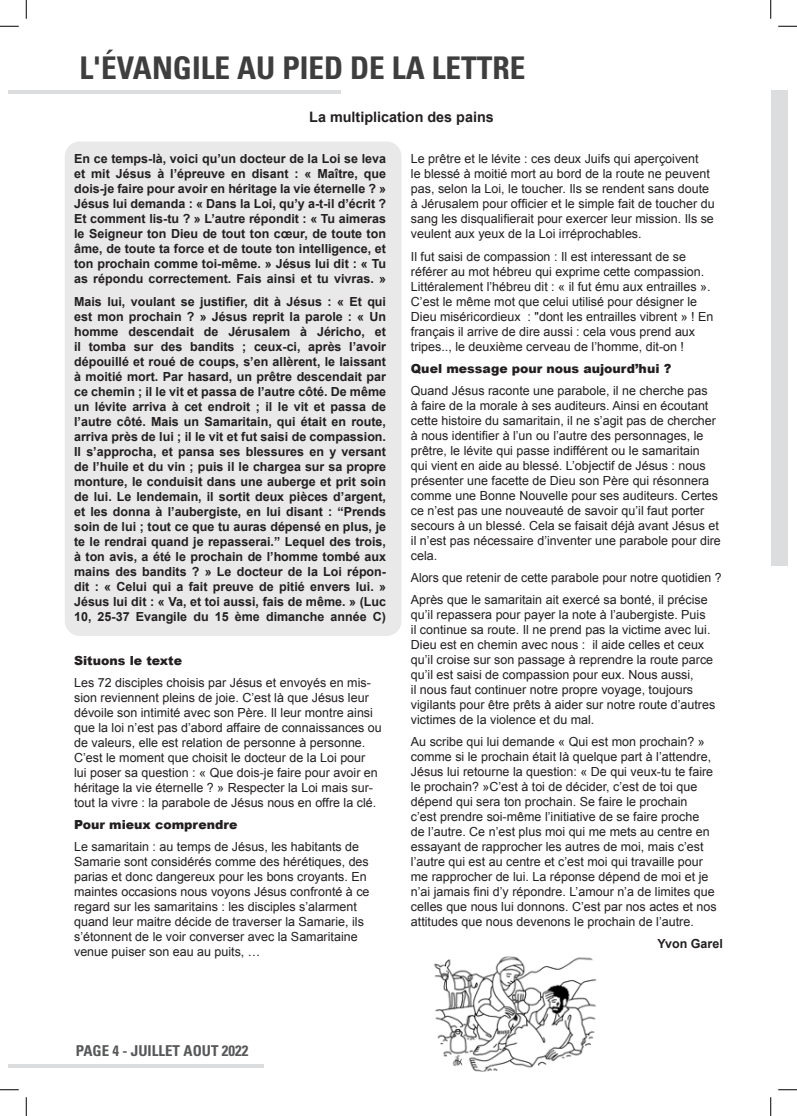
<style>
.page{position:relative;width:797px;height:1116px;background:#fff}
.page>*{position:absolute;margin:0;border:0;box-sizing:border-box;transform-origin:0 0}
.t1{font:700 condensed 31.25px "Univers LT Std";color:#3e3e3f}
.t2{font:700 condensed 15px "Univers LT Std";color:#57585a}
.t3{font:700 14.38px "Arial";color:#231f20}
.t4{font:12.5px/15px "Arial";color:#231f20}
.t5{font:700 12.5px/15px "Arial";color:#231f20;text-align:justify}
.t6{font:900 12.5px "Arial";color:#231f20}
</style>
<div class="page">
<div style="left:771px;top:90px;width:17px;height:475px;background:#dcdddf"></div>
<div style="left:65px;top:141px;width:336px;height:495px;background:#e9e9e9;border-radius:15px"></div>
<svg style="left:434px;top:956px;width:163px;height:116px"></svg>
<hr style="left:9px;top:90px;width:332px;height:4px;background:#dcdddf">
<hr style="left:9px;top:1064px;width:255px;height:3px;background:#dcdddf">
<svg style="left:0;top:25px;width:19px;height:2px"></svg>
<svg style="left:778px;top:25px;width:19px;height:2px"></svg>
<svg style="left:0;top:1089px;width:19px;height:1px"></svg>
<svg style="left:778px;top:1089px;width:19px;height:1px"></svg>
<svg style="left:25px;top:0;width:2px;height:19px"></svg>
<svg style="left:25px;top:1097px;width:2px;height:18px"></svg>
<svg style="left:770px;top:0;width:1px;height:19px"></svg>
<svg style="left:770px;top:1097px;width:1px;height:18px"></svg>
<p class="t1" style="left:79px;top:48px;width:447px">L'ÉVANGILE AU PIED DE LA LETTRE</p>
<p class="t3" style="left:309px;top:107px;width:186px">La multiplication des pains</p>
<p class="t5" style="left:74px;top:152px;width:313px">En ce temps-là, voici qu’un docteur de la Loi se leva et mit Jésus à l’épreuve en disant : « Maître, que dois-je faire pour avoir en héritage la vie éternelle ? » Jésus lui demanda : « Dans la Loi, qu’y a-t-il d’écrit ?<br>Et comment lis-tu ? » L’autre répondit : « Tu aimeras le Seigneur ton Dieu de tout ton cœur, de toute ton âme, de toute ta force et de toute ton intelligence, et ton prochain comme toi-même. » Jésus lui dit : « Tu as répondu correctement. Fais ainsi et tu vivras. »</p>
<p class="t5" style="left:74px;top:294px;width:313px">Mais lui, voulant se justifier, dit à Jésus : « Et qui est mon prochain ? » Jésus reprit la parole : « Un homme descendait de Jérusalem à Jéricho, et il tomba sur des bandits ; ceux-ci, après l’avoir dépouillé et roué de coups, s’en allèrent, le laissant à moitié mort. Par hasard, un prêtre descendait par ce chemin ; il le vit et passa de l’autre côté. De même un lévite arriva à cet endroit ; il le vit et passa de l’autre côté. Mais un Samaritain, qui était en route, arriva près de lui ; il le vit et fut saisi de compassion.<br>Il s’approcha, et pansa ses blessures en y versant de l’huile et du vin ; puis il le chargea sur sa propre monture, le conduisit dans une auberge et prit soin de lui. Le lendemain, il sortit deux pièces d’argent, et les donna à l’aubergiste, en lui disant : “Prends soin de lui ; tout ce que tu auras dépensé en plus, je te le rendrai quand je repasserai.” Lequel des trois, à ton avis, a été le prochain de l’homme tombé aux mains des bandits ? » Le docteur de la Loi répon&shy;dit : « Celui qui a fait preuve de pitié envers lui. » Jésus lui dit : « Va, et toi aussi, fais de même. » (Luc 10, 25-37 Evangile du 15 ème dimanche année C)</p>
<p class="t6" style="left:74px;top:651px;width:110px">Situons le texte</p>
<p class="t4" style="left:74px;top:675px;width:309px">Les 72 disciples choisis par Jésus et envoyés en mis&shy;sion reviennent pleins de joie. C’est là que Jésus leur dévoile son intimité avec son Père. Il leur montre ainsi que la loi n’est pas d’abord affaire de connaissances ou de valeurs, elle est relation de personne à personne.<br>C’est le moment que choisit le docteur de la Loi pour<br>lui poser sa question : « Que dois-je faire pour avoir en héritage la vie éternelle ? » Respecter la Loi mais sur&shy;tout la vivre : la parabole de Jésus nous en offre la clé.</p>
<p class="t6" style="left:74px;top:815px;width:165px">Pour mieux comprendre</p>
<p class="t4" style="left:74px;top:839px;width:297px">Le samaritain : au temps de Jésus, les habitants de Samarie sont considérés comme des hérétiques, des parias et donc dangereux pour les bons croyants. En maintes occasions nous voyons Jésus confronté à ce regard sur les samaritains : les disciples s’alarment quand leur maitre décide de traverser la Samarie, ils s’étonnent de le voir converser avec la Samaritaine venue puiser son eau au puits, …</p>
<p class="t4" style="left:411px;top:152px;width:305px">Le prêtre et le lévite : ces deux Juifs qui aperçoivent<br>le blessé à moitié mort au bord de la route ne peuvent pas, selon la Loi, le toucher. Ils se rendent sans doute à Jérusalem pour officier et le simple fait de toucher du sang les disqualifierait pour exercer leur mission. Ils se veulent aux yeux de la Loi irréprochables.</p>
<p class="t4" style="left:411px;top:249px;width:304px">Il fut saisi de compassion : Il est interessant de se référer au mot hébreu qui exprime cette compassion.<br>Littéralement l’hébreu dit : « il fut ému aux entrailles ».<br>C’est le même mot que celui utilisé pour désigner le Dieu miséricordieux : "dont les entrailles vibrent » ! En français il arrive de dire aussi : cela vous prend aux tripes.., le deuxième cerveau de l’homme, dit-on !</p>
<p class="t6" style="left:411px;top:359px;width:262px">Quel message pour nous aujourd’hui ?</p>
<p class="t4" style="left:411px;top:383px;width:311px">Quand Jésus raconte une parabole, il ne cherche pas<br>à faire de la morale à ses auditeurs. Ainsi en écoutant cette histoire du samaritain, il ne s’agit pas de chercher à nous identifier à l’un ou l’autre des personnages, le prêtre, le lévite qui passe indifférent ou le samaritain<br>qui vient en aide au blessé. L’objectif de Jésus : nous présenter une facette de Dieu son Père qui résonnera comme une Bonne Nouvelle pour ses auditeurs. Certes ce n’est pas une nouveauté de savoir qu’il faut porter secours à un blessé. Cela se faisait déjà avant Jésus et il n’est pas nécessaire d’inventer une parabole pour dire cela.</p>
<p class="t4" style="left:411px;top:570px;width:312px">Alors que retenir de cette parabole pour notre quotidien ?</p>
<p class="t4" style="left:411px;top:592px;width:306px">Après que le samaritain ait exercé sa bonté, il précise qu’il repassera pour payer la note à l’aubergiste. Puis<br>il continue sa route. Il ne prend pas la victime avec lui.<br>Dieu est en chemin avec nous : il aide celles et ceux qu’il croise sur son passage à reprendre la route parce qu’il est saisi de compassion pour eux. Nous aussi,<br>il nous faut continuer notre propre voyage, toujours vigilants pour être prêts à aider sur notre route d’autres victimes de la violence et du mal.</p>
<p class="t4" style="left:411px;top:734px;width:307px">Au scribe qui lui demande « Qui est mon prochain? » comme si le prochain était là quelque part à l’attendre, Jésus lui retourne la question: « De qui veux-tu te faire le prochain? »C’est à toi de décider, c’est de toi que dépend qui sera ton prochain. Se faire le prochain<br>c’est prendre soi-même l’initiative de se faire proche<br>de l’autre. Ce n’est plus moi qui me mets au centre en essayant de rapprocher les autres de moi, mais c’est l’autre qui est au centre et c’est moi qui travaille pour me rapprocher de lui. La réponse dépend de moi et je n’ai jamais fini d’y répondre. L’amour n’a de limites que celles que nous lui donnons. C’est par nos actes et nos attitudes que nous devenons le prochain de l’autre.</p>
<p class="t5" style="left:657px;top:936px;width:67px">Yvon Garel</p>
<p class="t2" style="left:76px;top:1041px;width:174px">PAGE 4 - JUILLET AOUT 2022</p>
</div>
